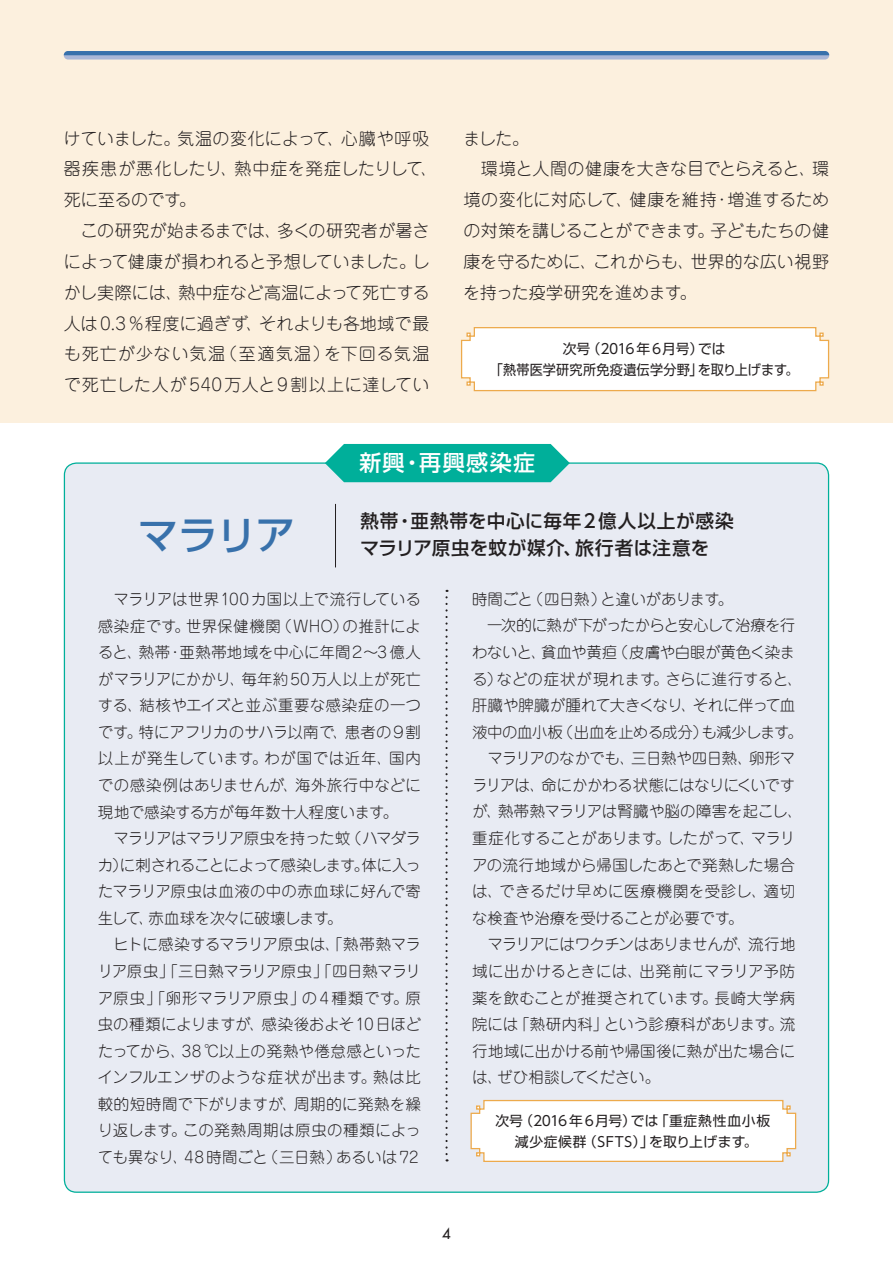
<style>
.page{position:relative;width:893px;height:1263px;background:#fff}
.page>*{position:absolute;margin:0;border:0;box-sizing:border-box;transform-origin:0 0}
.t1{font:500 39.3px "Shin Go Pr 6 N";color:#3871ab}
.t2{font:500 22.05px "Shin Go Pr 6 N";letter-spacing:.065em;color:#fff}
.t3{font:500 18.6px "Shin Go Pr 6 N";letter-spacing:.03em;color:#231f20}
.t4{font:300 16.95px/30.8px "Jun 101 Pro";letter-spacing:.005em;color:#231f20}
.t5{font:300 15.45px/26.5px "Jun 101 Pro";letter-spacing:-.005em;color:#231f20}
.t6{font:14.85px "Futura";color:#231f20}
.t7{font:13.8px/21.3px "Shin Go Pr 6 N";letter-spacing:.02em;color:#231f20;text-align:center}
.s1{font-family:"MO Clear Tone SG"}
</style>
<div class="page">
<div style="left:0;top:0;width:893px;height:422px;background:#fcf0de"></div>
<div style="left:64px;top:463px;width:764px;height:729px;background:#e8ebf3;border-radius:12px"></div>
<svg style="left:64px;top:51px;width:765px;height:9px;background:#aab8d4"></svg>
<hr style="left:64px;top:51px;width:765px;height:4px;background:#3871ab">
<svg style="left:325px;top:444px;width:245px;height:38px;background:#13b4a1"></svg>
<svg style="left:445px;top:590px;width:3px;height:571px"></svg>
<hr style="left:335px;top:504px;width:1px;height:63px;background:#231f20">
<svg style="left:461px;top:327px;width:369px;height:65px;background:#fefaf5"></svg>
<svg style="left:470px;top:1099px;width:327px;height:63px;background:#fdf9f5"></svg>
<p class="t4" style="left:64px;top:121px;width:376px">けていました。気温の変化によって、心臓や呼吸器疾患が悪化したり、熱中症を発症したりして、死に至るのです。<br>　この研究が始まるまでは、多くの研究者が暑さによって健康が損われると予想していました。しかし実際には、熱中症など高温によって死亡する人は 0.3％程度に過ぎず、それよりも各地域で最も死亡が少ない気温（至適気温）を下回る気温で死亡した人が 540万人と9割以上に達してい</p>
<p class="t4" style="left:463px;top:121px;width:367px">ました。<br>　環境と人間の健康を大きな目でとらえると、環境の変化に対応して、健康を維持・増進するための対策を講じることができます。子どもたちの健康を守るために、これからも、世界的な広い視野を持った疫学研究を進めます。</p>
<p class="t7" style="left:490px;top:337px;width:310px">次号（<span class="s1">2016</span> 年 <span class="s1">6</span>月号）では<br>「熱帯医学研究所免疫遺伝学分野」を取り上げます。</p>
<h1 class="t1" style="left:139px;top:503px;width:158px">マラリア</h1>
<h2 class="t2" style="left:359px;top:445px;width:177px">新興・再興感染症</h2>
<p class="t3" style="left:360px;top:505px;width:375px">熱帯・亜熱帯を中心に毎年<span class="s1">2</span>億人以上が感染</p>
<p class="t3" style="left:360px;top:533px;width:351px">マラリア原虫を蚊が媒介、旅行者は注意を</p>
<p class="t5" style="left:98px;top:584px;width:325px">　マラリアは世界100カ国以上で流行している感染症です。世界保健機関（WHO）の推計によると、熱帯・亜熱帯地域を中心に年間２～3億人がマラリアにかかり、毎年約 50万人以上が死亡する、結核やエイズと並ぶ重要な感染症の一つです。特にアフリカのサハラ以南で、患者の９割以上が発生しています。わが国では近年、国内での感染例はありませんが、海外旅行中などに現地で感染する方が毎年数十人程度います。<br>　マラリアはマラリア原虫を持った蚊（ハマダラカ）に刺されることによって感染します。体に入ったマラリア原虫は血液の中の赤血球に好んで寄生して、赤血球を次々に破壊します。<br>　ヒトに感染するマラリア原虫は、「熱帯熱マラリア原虫」「三日熱マラリア原虫」「四日熱マラリア原虫」「卵形マラリア原虫」の 4種類です。原虫の種類によりますが、感染後およそ10日ほどたってから、38℃以上の発熱や倦怠感といったインフルエンザのような症状が出ます。熱は比較的短時間で下がりますが、周期的に発熱を繰り返します。この発熱周期は原虫の種類によっても異なり、48 時間ごと（三日熱）あるいは 72</p>
<p class="t5" style="left:472px;top:584px;width:332px">時間ごと（四日熱）と違いがあります。<br>　一次的に熱が下がったからと安心して治療を行わないと、貧血や黄疸（皮膚や白眼が黄色く染まる）などの症状が現れます。さらに進行すると、肝臓や脾臓が腫れて大きくなり、それに伴って血液中の血小板（出血を止める成分）も減少します。　マラリアのなかでも、三日熱や四日熱、卵形マラリアは、命にかかわる状態にはなりにくいですが、熱帯熱マラリアは腎臓や脳の障害を起こし、重症化することがあります。したがって、マラリアの流行地域から帰国したあとで発熱した場合は、できるだけ早めに医療機関を受診し、適切な検査や治療を受けることが必要です。<br>　マラリアにはワクチンはありませんが、流行地域に出かけるときには、出発前にマラリア予防薬を飲むことが推奨されています。長崎大学病院には「熱研内科」という診療科があります。流行地域に出かける前や帰国後に熱が出た場合には、ぜひ相談してください。</p>
<p class="t7" style="left:495px;top:1109px;width:276px">次号（<span class="s1">2016</span>年<span class="s1">6</span>月号）では「重症熱性血小板減少症候群（<span class="s1">SFTS</span>）」を取り上げます。</p>
<p class="t6" style="left:442px;top:1224px;width:10px">4</p>
</div>
